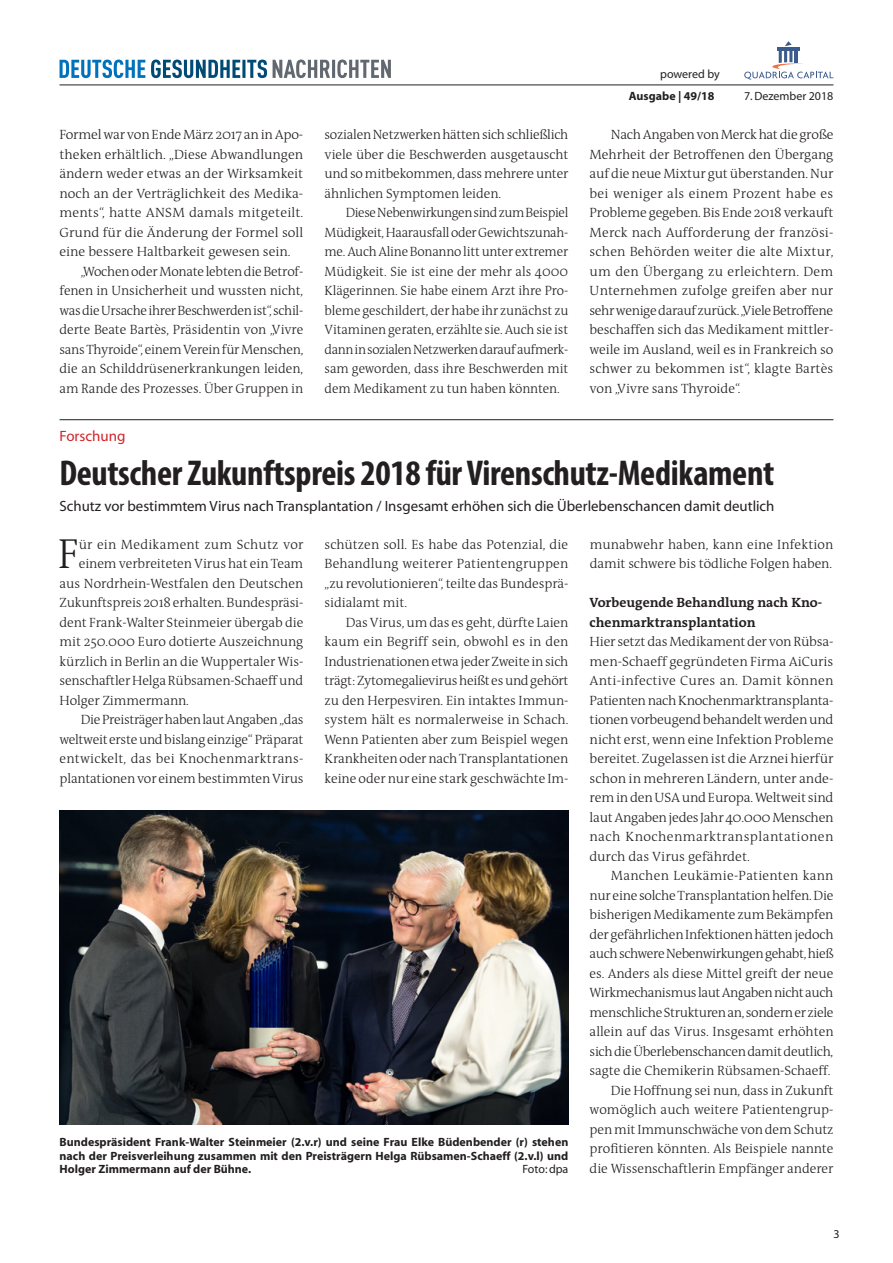
<style>
.page{position:relative;width:893px;height:1263px;background:#fff}
.page>*{position:absolute;margin:0;border:0;box-sizing:border-box;transform-origin:0 0}
.t1{font:300 42.45px "The Antiqua B3";color:#231f20}
.t2{font:700 condensed 36px "Myriad Pro";letter-spacing:-.01em;color:#231f20}
.t3{font:15px "Myriad";color:#d1232a}
.t4{font:14.85px "Myriad";color:#231f20}
.t5{font:300 13.5px/19.5px "The Antiqua B3";letter-spacing:-.005em;color:#231f20;text-align:justify}
.t6{font:300 13.5px "The Antiqua B3";letter-spacing:-.025em;color:#231f20}
.t7{font:300 13.5px "The Antiqua B3";letter-spacing:.02em;color:#231f20}
.t8{font:700 13.5px/19.5px "The Antiqua B7";color:#231f20}
.t9{font:700 12px/13.5px "Myriad";color:#231f20;text-align:justify}
.t10{font:12px "Myriad";color:#231f20}
.t11{font:12px "Myriad Pro";color:#231f20}
</style>
<div class="page">
<hr style="left:60px;top:85px;width:773px;height:1px;background:#231f20">
<svg style="left:744px;top:41px;width:89px;height:39px"></svg>
<svg style="left:60px;top:60px;width:85px;height:18px"></svg>
<svg style="left:151px;top:60px;width:116px;height:18px"></svg>
<svg style="left:273px;top:60px;width:118px;height:18px"></svg>
<hr style="left:60px;top:419px;width:773px;height:1px;background:#231f20">
<img style="left:60px;top:811px;width:508px;height:313px">
<p class="t10" style="left:660px;top:68px;width:61px">powered by</p>
<p class="t5" style="left:59px;top:126px;width:245px">Formel war von Ende März 2017 an in Apo-</p>
<p class="t5" style="left:59px;top:145px;width:245px">theken erhältlich. „Diese Abwandlungen</p>
<p class="t5" style="left:59px;top:165px;width:245px">ändern weder etwas an der Wirksamkeit</p>
<p class="t5" style="left:59px;top:184px;width:245px">noch an der Verträglichkeit des Medika-</p>
<p class="t5" style="left:59px;top:204px;width:245px">ments“, hatte ANSM damals mitgeteilt.</p>
<p class="t5" style="left:59px;top:223px;width:245px">Grund für die Änderung der Formel soll</p>
<p class="t5" style="left:59px;top:243px;width:233px">eine bessere Haltbarkeit gewesen sein.</p>
<p class="t5" style="left:81px;top:262px;width:224px">„Wochen oder Monate lebten die Betrof-</p>
<p class="t5" style="left:59px;top:282px;width:245px">fenen in Unsicherheit und wussten nicht,</p>
<p class="t6" style="left:59px;top:303px;width:245px">was die Ursache ihrer Beschwerden ist“, schil-</p>
<p class="t5" style="left:59px;top:321px;width:245px">derte Beate Bartès, Präsidentin von „Vivre</p>
<p class="t5" style="left:59px;top:340px;width:245px">sans Thyroide“, einem Verein für Menschen,</p>
<p class="t5" style="left:59px;top:360px;width:245px">die an Schilddrüsenerkrankungen leiden,</p>
<p class="t5" style="left:59px;top:379px;width:245px">am Rande des Prozesses. Über Gruppen in</p>
<p class="t5" style="left:324px;top:126px;width:245px">sozialen Netzwerken hätten sich schließlich viele über die Beschwerden ausgetauscht und so mitbekommen, dass mehrere unter ähnlichen Symptomen leiden.</p>
<p class="t5" style="left:324px;top:204px;width:245px;text-indent:21px">Diese Nebenwirkungen sind zum Beispiel Müdigkeit, Haarausfall oder Gewichtszunah&shy;me. Auch Aline Bonanno litt unter extremer Müdigkeit. Sie ist eine der mehr als 4000<br>Klägerinnen. Sie habe einem Arzt ihre Pro&shy;bleme geschildert, der habe ihr zunächst zu Vitaminen geraten, erzählte sie. Auch sie ist dann in sozialen Netzwerken darauf aufmerk&shy;sam geworden, dass ihre Beschwerden mit dem Medikament zu tun haben könnten.</p>
<p class="t9" style="left:629px;top:90px;width:87px">Ausgabe | 49/18</p>
<p class="t10" style="left:744px;top:90px;width:91px">7. Dezember 2018</p>
<p class="t5" style="left:590px;top:126px;width:245px;text-indent:21px">Nach Angaben von Merck hat die große Mehrheit der Betroffenen den Übergang auf die neue Mixtur gut überstanden. Nur bei weniger als einem Prozent habe es Probleme gegeben. Bis Ende 2018 verkauft Merck nach Aufforderung der französi&shy;schen Behörden weiter die alte Mixtur, um den Übergang zu erleichtern. Dem Unternehmen zufolge greifen aber nur sehr wenige darauf zurück. „Viele Betroffene beschaffen sich das Medikament mittler&shy;weile im Ausland, weil es in Frankreich so schwer zu bekommen ist“, klagte Bartès von „Vivre sans Thyroide“.</p>
<p class="t3" style="left:60px;top:429px;width:67px">Forschung</p>
<h2 class="t2" style="left:60px;top:450px;width:716px">Deutscher Zukunftspreis 2018 für Virenschutz-Medikament</h2>
<p class="t4" style="left:60px;top:498px;width:716px">Schutz vor bestimmtem Virus nach Transplantation / Insgesamt erhöhen sich die Überlebenschancen damit deutlich</p>
<h1 class="t1" style="left:58px;top:532px;width:23px">F</h1>
<p class="t7" style="left:79px;top:537px;width:226px">ür ein Medikament zum Schutz vor</p>
<p class="t5" style="left:590px;top:535px;width:245px">munabwehr haben, kann eine Infektion damit schwere bis tödliche Folgen haben.</p>
<p class="t8" style="left:590px;top:594px;width:234px">Vorbeugende Behandlung nach Kno&shy;chenmarktransplantation</p>
<p class="t5" style="left:590px;top:633px;width:245px">Hier setzt das Medikament der von Rübsa&shy;men-Schaeff gegründeten Firma AiCuris Anti-infective Cures an. Damit können Patienten nach Knochenmarktransplanta&shy;tionen vorbeugend behandelt werden und nicht erst, wenn eine Infektion Probleme bereitet. Zugelassen ist die Arznei hierfür schon in mehreren Ländern, unter ande&shy;rem in den USA und Europa. Weltweit sind laut Angaben jedes Jahr 40.000 Menschen nach Knochenmarktransplantationen durch das Virus gefährdet.</p>
<p class="t5" style="left:590px;top:867px;width:245px;text-align:right">Manchen Leukämie-Patienten kann nur eine solche Transplantation helfen. Die bisherigen Medikamente zum Bekämpfen der gefährlichen Infektionen hätten jedoch auch schwere Nebenwirkungen gehabt, hieß es. Anders als diese Mittel greift der neue Wirkmechanismus laut Angaben nicht auch menschliche Strukturen an, sondern er ziele allein auf das Virus. Insgesamt erhöhten sich die Überlebenschancen damit deutlich, sagte die Chemikerin Rübsamen-Schaeff.<br>Die Hoffnung sei nun, dass in Zukunft womöglich auch weitere Patientengrup&shy;pen mit Immunschwäche von dem Schutz profitieren könnten. Als Beispiele nannte die Wissenschaftlerin Empfänger anderer</p>
<p class="t5" style="left:325px;top:535px;width:245px">schützen soll. Es habe das Potenzial, die Behandlung weiterer Patientengruppen „zu revolutionieren“, teilte das Bundesprä&shy;sidialamt mit.</p>
<p class="t5" style="left:325px;top:613px;width:245px;text-indent:21px">Das Virus, um das es geht, dürfte Laien kaum ein Begriff sein, obwohl es in den Industrienationen etwa jeder Zweite in sich trägt: Zytomegalievirus heißt es und gehört zu den Herpesviren. Ein intaktes Immun&shy;system hält es normalerweise in Schach.<br>Wenn Patienten aber zum Beispiel wegen Krankheiten oder nach Transplantationen keine oder nur eine stark geschwächte Im-</p>
<p class="t5" style="left:79px;top:555px;width:226px">einem verbreiteten Virus hat ein Team</p>
<p class="t5" style="left:60px;top:574px;width:245px">aus Nordrhein-Westfalen den Deutschen</p>
<p class="t5" style="left:60px;top:594px;width:245px">Zukunftspreis 2018 erhalten. Bundespräsi-</p>
<p class="t5" style="left:60px;top:613px;width:245px">dent Frank-Walter Steinmeier übergab die</p>
<p class="t5" style="left:60px;top:633px;width:245px">mit 250.000 Euro dotierte Auszeichnung</p>
<p class="t5" style="left:60px;top:652px;width:245px">kürzlich in Berlin an die Wuppertaler Wis-</p>
<p class="t5" style="left:60px;top:672px;width:245px">senschaftler Helga Rübsamen-Schaeff und</p>
<p class="t5" style="left:60px;top:691px;width:131px">Holger Zimmermann.</p>
<p class="t6" style="left:81px;top:713px;width:224px">Die Preisträger haben laut Angaben „das</p>
<p class="t5" style="left:60px;top:730px;width:245px">weltweit erste und bislang einzige“ Präparat</p>
<p class="t7" style="left:60px;top:752px;width:245px">entwickelt, das bei Knochenmarktrans-</p>
<p class="t5" style="left:60px;top:769px;width:245px">plantationen vor einem bestimmten Virus</p>
<p class="t9" style="left:60px;top:1136px;width:510px">Bundespräsident Frank-Walter Steinmeier (2.v.r) und seine Frau Elke Büdenbender (r) stehen nach der Preisverleihung zusammen mit den Preisträgern Helga Rübsamen-Schaeff (2.v.l) und Holger Zimmermann auf der Bühne.</p>
<p class="t10" style="left:522px;top:1163px;width:47px">Foto: dpa</p>
<p class="t11" style="left:833px;top:1226px;width:8px">3</p>
</div>
